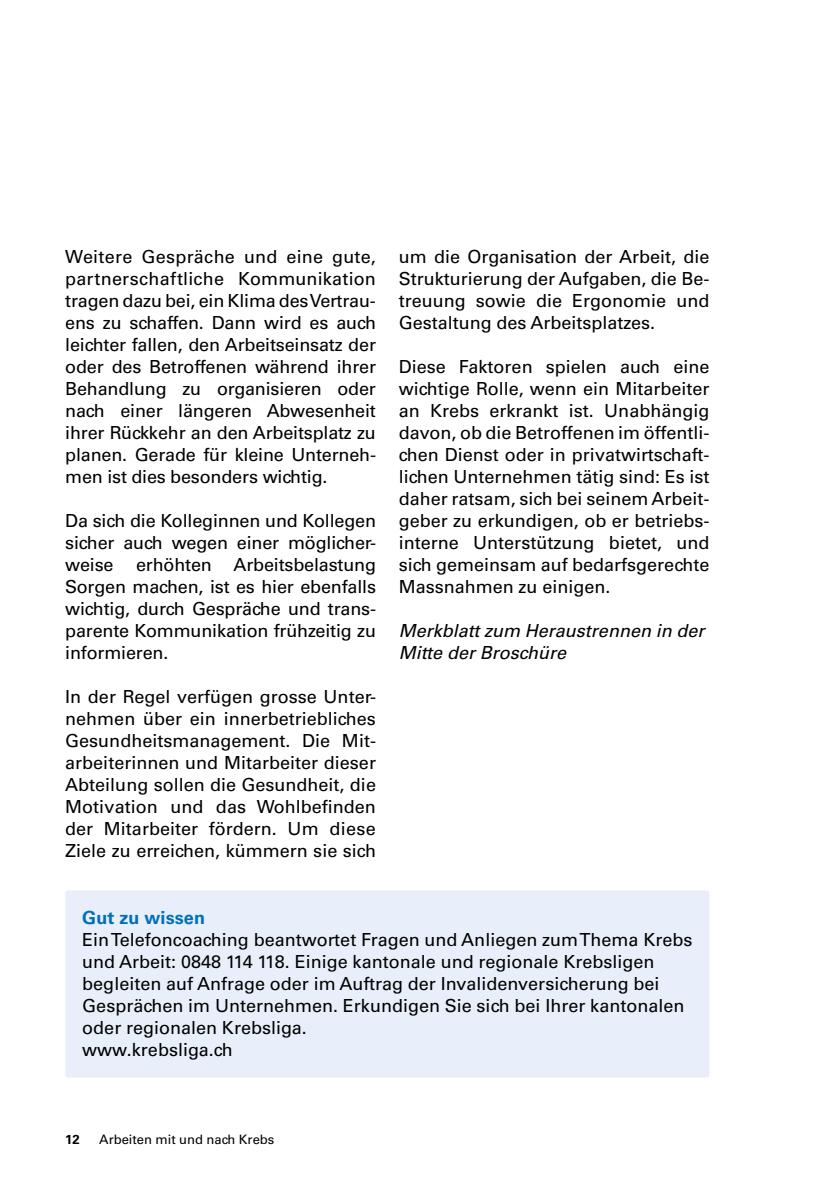
<style>
.page{position:relative;width:840px;height:1191px;background:#fff}
.page>*{position:absolute;margin:0;border:0;box-sizing:border-box;transform-origin:0 0}
.t1{font:18px/22px "Univers LT Std";color:#000;text-align:justify}
.t2{font:italic 18px/22px "Univers LT Std";color:#000}
.t3{font:700 18px "Univers LT Std";letter-spacing:.005em;color:#0070ba}
.t4{font:13px "Univers LT Std";color:#000}
.t5{font:700 13px "Univers LT Std";color:#000}
</style>
<div class="page">
<div style="left:65px;top:890px;width:644px;height:187px;background:#e9effa;border-radius:3px"></div>
<p class="t1" style="left:65px;top:246px;width:312px">Weitere Gespräche und eine gute, partnerschaftliche Kommunikation tragen dazu bei, ein Klima des Vertrau&shy;ens zu schaffen. Dann wird es auch leichter fallen, den Arbeitseinsatz der oder des Betroffenen während ihrer Behandlung zu organisieren oder nach einer längeren Abwesenheit ihrer Rückkehr an den Arbeitsplatz zu planen. Gerade für kleine Unterneh&shy;men ist dies besonders wichtig.</p>
<p class="t1" style="left:65px;top:510px;width:312px">Da sich die Kolleginnen und Kollegen sicher auch wegen einer möglicher&shy;weise erhöhten Arbeitsbelastung Sorgen machen, ist es hier ebenfalls wichtig, durch Gespräche und trans&shy;parente Kommunikation frühzeitig zu informieren.</p>
<p class="t1" style="left:65px;top:686px;width:312px">In der Regel verfügen grosse Unter&shy;nehmen über ein innerbetriebliches Gesundheitsmanagement. Die Mit&shy;arbeiterinnen und Mitarbeiter dieser Abteilung sollen die Gesundheit, die Motivation und das Wohlbefinden der Mitarbeiter fördern. Um diese Ziele zu erreichen, kümmern sie sich</p>
<p class="t1" style="left:398px;top:246px;width:312px">um die Organisation der Arbeit, die Strukturierung der Aufgaben, die Be&shy;treuung sowie die Ergonomie und Gestaltung des Arbeitsplatzes.</p>
<p class="t1" style="left:398px;top:356px;width:312px">Diese Faktoren spielen auch eine wichtige Rolle, wenn ein Mitarbeiter an Krebs erkrankt ist. Unabhängig davon, ob die Betroffenen im öffentli&shy;chen Dienst oder in privatwirtschaft&shy;lichen Unternehmen tätig sind: Es ist daher ratsam, sich bei seinem Arbeit&shy;geber zu erkundigen, ob er betriebs&shy;interne Unterstützung bietet, und sich gemeinsam auf bedarfsgerechte Massnahmen zu einigen.</p>
<p class="t2" style="left:398px;top:620px;width:307px">Merkblatt zum Heraustrennen in der<br>Mitte der Broschüre</p>
<p class="t3" style="left:82px;top:906px;width:124px">Gut zu wissen</p>
<p class="t1" style="left:82px;top:928px;width:611px;text-align:left">Ein Telefoncoaching beantwortet Fragen und Anliegen zum Thema Krebs und Arbeit: 0848 114 118. Einige kantonale und regionale Krebsligen begleiten auf Anfrage oder im Auftrag der Invalidenversicherung bei Gesprächen im Unternehmen. Erkundigen Sie sich bei Ihrer kantonalen oder regionalen Krebsliga.<br>www.krebsliga.ch</p>
<p class="t5" style="left:65px;top:1132px;width:16px">12</p>
<p class="t4" style="left:99px;top:1132px;width:176px">Arbeiten mit und nach Krebs</p>
</div>
